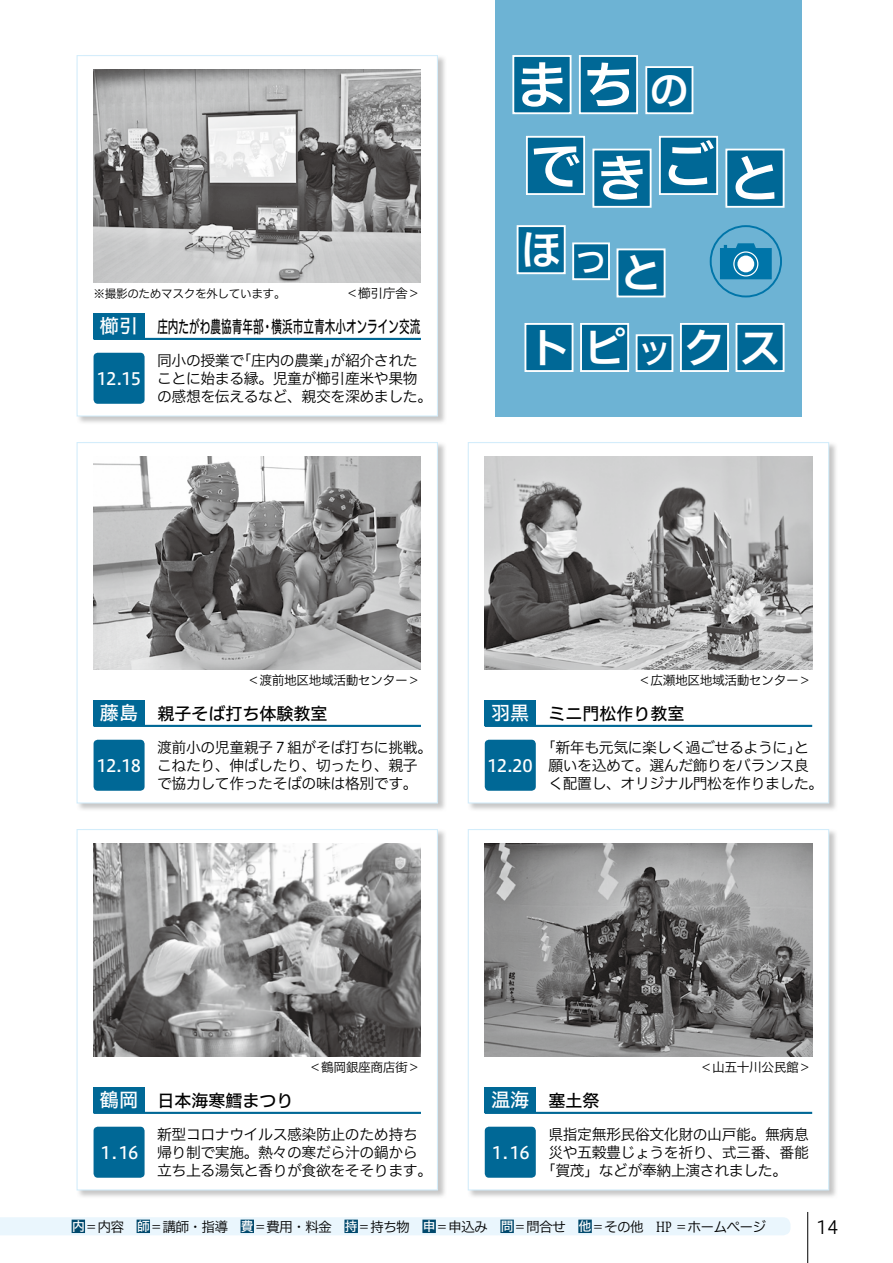
<style>
.page{position:relative;width:893px;height:1263px;background:#fff}
.page>*{position:absolute;margin:0;border:0;box-sizing:border-box;transform-origin:0 0}
.t1{font:50.85px "Hiragino UD Sans F Std N W6";color:#fff}
.t2{font:40.5px "Hiragino UD Sans F Std N W6";color:#fff}
.t3{font:39.75px "Hiragino UD Sans F Std N W6";color:#fff}
.t4{font:28.2px "Hiragino UD Sans F Std N W6";color:#fff}
.t5{font:19.2px "Hiragino UD Sans F Std W5";color:#fff}
.t6{font:18px "Hiragino UD Sans F Std N W3";color:#000}
.t7{font:16.95px "Hiragino UD Sans F Std N W5";color:#000;scale:.62 1}
.t8{font:16.95px "Hiragino UD Sans F Std W5";letter-spacing:-.06em;color:#fff}
.t9{font:16.95px "Hiragino UD Sans F Std W5";color:#000}
.t10{font:16.95px "Hiragino UD Sans F Std N W5";color:#000}
.t11{font:14.85px/18px "Hiragino UD Sans F Std N W3";letter-spacing:-.03em;color:#000}
.t12{font:13.8px "Hiragino UD Sans F Std N W3";letter-spacing:-.06em;color:#000}
.t13{font:12.75px "Hiragino UD Sans F Std N W3";letter-spacing:-.035em;color:#000}
.t14{font:11.7px "Hiragino UD Sans F Std N W3";letter-spacing:-.035em;color:#000}
.s1{font-family:"Hiragino UD Sans F Std W3"}
.s2{font-family:"Hiragino UD Sans F Std N W5";font-size:12.75px;color:#fff}
.s3{font-family:"Hiragino UD Serif Std N W4";color:#00496d}
.s4{font-family:"Hiragino UD Serif Std N W4"}
</style>
<div class="page">
<hr style="left:807px;top:1212px;width:1px;height:51px;background:#000">
<div style="left:468px;top:828px;width:370px;height:371px;background:#727171;opacity:.4"></div>
<div style="left:468px;top:829px;width:361px;height:361px;background:#fff;border:1px solid #d3edfb"></div>
<img style="left:485px;top:844px;width:327px;height:212px">
<div style="left:485px;top:1087px;width:51px;height:26px;background:#006896"></div>
<hr style="left:485px;top:1112px;width:327px;height:2px;background:#006896">
<div style="left:485px;top:1127px;width:51px;height:51px;background:#006896;border-radius:4px"></div>
<div style="left:76px;top:442px;width:371px;height:370px;background:#727171;opacity:.4"></div>
<div style="left:77px;top:442px;width:361px;height:361px;background:#fff;border:1px solid #d3edfb"></div>
<div style="left:94px;top:700px;width:51px;height:26px;background:#006896"></div>
<hr style="left:94px;top:725px;width:327px;height:2px;background:#006896">
<div style="left:94px;top:740px;width:51px;height:51px;background:#006896;border-radius:4px"></div>
<img style="left:94px;top:457px;width:327px;height:212px">
<div style="left:76px;top:55px;width:371px;height:370px;background:#727171;opacity:.4"></div>
<div style="left:77px;top:55px;width:361px;height:361px;background:#fff;border:1px solid #d3edfb"></div>
<div style="left:94px;top:313px;width:51px;height:26px;background:#006896"></div>
<hr style="left:94px;top:338px;width:327px;height:2px;background:#006896">
<div style="left:94px;top:353px;width:51px;height:51px;background:#006896;border-radius:4px"></div>
<img style="left:94px;top:70px;width:327px;height:213px">
<div style="left:495px;top:0;width:306px;height:416px;background:#6db3d4"></div>
<div style="left:527px;top:137px;width:57px;height:57px;background:#006896"></div>
<div style="left:526px;top:136px;width:59px;height:59px;border:2px solid #fff"></div>
<div style="left:593px;top:150px;width:58px;height:57px;background:#006896"></div>
<div style="left:592px;top:149px;width:60px;height:59px;border:2px solid #fff"></div>
<div style="left:660px;top:137px;width:57px;height:57px;background:#006896"></div>
<div style="left:659px;top:136px;width:59px;height:59px;border:2px solid #fff"></div>
<div style="left:726px;top:150px;width:58px;height:57px;background:#006896"></div>
<div style="left:725px;top:149px;width:59px;height:59px;border:2px solid #fff"></div>
<div style="left:513px;top:56px;width:58px;height:57px;background:#006896"></div>
<div style="left:512px;top:55px;width:59px;height:59px;border:2px solid #fff"></div>
<div style="left:580px;top:56px;width:57px;height:57px;background:#006896"></div>
<div style="left:579px;top:55px;width:59px;height:59px;border:2px solid #fff"></div>
<div style="left:646px;top:67px;width:46px;height:46px;background:#006896"></div>
<div style="left:645px;top:66px;width:48px;height:48px;border:2px solid #fff"></div>
<div style="left:525px;top:324px;width:48px;height:47px;background:#006896"></div>
<div style="left:524px;top:323px;width:49px;height:49px;border:2px solid #fff"></div>
<div style="left:581px;top:324px;width:47px;height:47px;background:#006896"></div>
<div style="left:580px;top:323px;width:49px;height:49px;border:2px solid #fff"></div>
<div style="left:637px;top:335px;width:35px;height:36px;background:#006896"></div>
<div style="left:636px;top:334px;width:37px;height:38px;border:2px solid #fff"></div>
<div style="left:681px;top:324px;width:47px;height:47px;background:#006896"></div>
<div style="left:680px;top:323px;width:49px;height:49px;border:2px solid #fff"></div>
<div style="left:736px;top:324px;width:48px;height:47px;background:#006896"></div>
<div style="left:735px;top:323px;width:49px;height:49px;border:2px solid #fff"></div>
<div style="left:573px;top:243px;width:36px;height:36px;background:#006896"></div>
<div style="left:572px;top:242px;width:38px;height:38px;border:2px solid #fff"></div>
<div style="left:518px;top:226px;width:47px;height:47px;background:#006896"></div>
<div style="left:517px;top:225px;width:49px;height:49px;border:2px solid #fff"></div>
<div style="left:617px;top:249px;width:48px;height:47px;background:#006896"></div>
<div style="left:616px;top:248px;width:49px;height:49px;border:2px solid #fff"></div>
<div style="left:710px;top:225px;width:72px;height:72px;border:2px solid #0075a9;border-radius:50%"></div>
<svg style="left:720px;top:243px;width:52px;height:36px;background:#1b83b2"></svg>
<div style="left:737px;top:256px;width:17px;height:16px;background:#fff;border-radius:50%"></div>
<div style="left:468px;top:442px;width:370px;height:370px;background:#727171;opacity:.4"></div>
<div style="left:468px;top:442px;width:361px;height:361px;background:#fff;border:1px solid #d3edfb"></div>
<img style="left:485px;top:457px;width:327px;height:212px">
<div style="left:485px;top:700px;width:51px;height:26px;background:#006896"></div>
<hr style="left:485px;top:725px;width:327px;height:2px;background:#006896">
<div style="left:485px;top:740px;width:51px;height:51px;background:#006896;border-radius:4px"></div>
<div style="left:76px;top:828px;width:371px;height:371px;background:#727171;opacity:.4"></div>
<div style="left:77px;top:829px;width:361px;height:361px;background:#fff;border:1px solid #d3edfb"></div>
<div style="left:94px;top:1087px;width:51px;height:26px;background:#006896"></div>
<hr style="left:94px;top:1112px;width:327px;height:2px;background:#006896">
<div style="left:94px;top:1127px;width:51px;height:51px;background:#006896;border-radius:4px"></div>
<img style="left:94px;top:844px;width:327px;height:212px">
<div style="left:0;top:1217px;width:790px;height:18px;background:#eaf6fd"></div>
<div style="left:72px;top:1219px;width:13px;height:14px;border:3px solid #00496d"></div>
<div style="left:137px;top:1219px;width:13px;height:14px;border:3px solid #00496d"></div>
<div style="left:241px;top:1219px;width:13px;height:14px;border:3px solid #00496d"></div>
<div style="left:344px;top:1219px;width:14px;height:14px;border:3px solid #00496d"></div>
<div style="left:422px;top:1219px;width:14px;height:14px;border:3px solid #00496d"></div>
<div style="left:500px;top:1219px;width:14px;height:14px;border:3px solid #00496d"></div>
<div style="left:578px;top:1219px;width:14px;height:14px;border:3px solid #00496d"></div>
<p class="t14" style="left:94px;top:284px;width:194px">※撮影のためマスクを外しています。</p>
<p class="t13" style="left:346px;top:284px;width:76px">＜<span class="s1">櫛</span>引庁舎&lt;</p>
<p class="t5" style="left:100px;top:312px;width:40px">櫛引</p>
<p class="t8" style="left:97px;top:365px;width:46px">12.15</p>
<p class="t7" style="left:157px;top:314px;width:426px">庄内たがわ農協青年部・横浜市立青木小オンライン交流</p>
<p class="t11" style="left:331px;top:350px;width:89px">が紹介された</p>
<p class="t11" style="left:236px;top:350px;width:103px">「庄内の農業」</p>
<p class="t11" style="left:157px;top:350px;width:277px">同小の授業で<br>ことに始まる縁。児童が<span class="s1">櫛</span>引産米や果物の感想を伝えるなど、親交を深めました。</p>
<h1 class="t1" style="left:517px;top:46px;width:119px">まち</h1>
<h3 class="t3" style="left:649px;top:60px;width:41px">の</h3>
<h1 class="t1" style="left:530px;top:127px;width:52px">で</h1>
<h1 class="t1" style="left:597px;top:139px;width:52px">き</h1>
<h1 class="t1" style="left:663px;top:127px;width:52px">ご</h1>
<h2 class="t2" style="left:521px;top:219px;width:42px">ほ</h2>
<h3 class="t4" style="left:577px;top:240px;width:30px">つ</h3>
<h2 class="t2" style="left:621px;top:242px;width:42px">と</h2>
<h1 class="t1" style="left:730px;top:139px;width:52px">と</h1>
<h2 class="t2" style="left:529px;top:317px;width:98px">トピ</h2>
<h3 class="t4" style="left:640px;top:332px;width:30px">ツ</h3>
<h2 class="t2" style="left:684px;top:317px;width:98px">クス</h2>
<p class="t5" style="left:100px;top:698px;width:40px">藤島</p>
<p class="t8" style="left:97px;top:752px;width:46px">12.18</p>
<p class="t13" style="left:247px;top:671px;width:175px">＜渡前地区地域活動センター&lt;</p>
<p class="t9" style="left:157px;top:701px;width:172px">親子そば打ち体験教室</p>
<p class="t11" style="left:157px;top:737px;width:277px">渡前小の児童親子７組がそば打ちに挑戦。こねたり、伸ばしたり、切ったり、親子で協力して作ったそばの味は格別です。</p>
<p class="t5" style="left:491px;top:698px;width:40px">羽黒</p>
<p class="t8" style="left:488px;top:752px;width:47px">12.20</p>
<p class="t13" style="left:638px;top:671px;width:175px">＜広瀬地区地域活動センター&lt;</p>
<p class="t9" style="left:549px;top:700px;width:138px">ミニ門松作り教室</p>
<p class="t11" style="left:548px;top:737px;width:277px;text-indent:-7px">「新年も元気に楽しく過ごせるようにと」願いを込めて。選んだ飾りをバランス良く配置し、オリジナル門松を作りました。</p>
<p class="t5" style="left:100px;top:1085px;width:40px">鶴岡</p>
<p class="t8" style="left:97px;top:1139px;width:42px">１.16</p>
<p class="t10" style="left:157px;top:1088px;width:138px">日本海寒鱈まつり</p>
<p class="t13" style="left:309px;top:1057px;width:113px">＜鶴岡銀座商店街&lt;</p>
<p class="t11" style="left:157px;top:1124px;width:277px">新型コロナウイルス感染防止のため持ち帰り制で実施。熱々の寒だら汁の鍋から立ち上る湯気と香りが食欲をそそります。</p>
<p class="t5" style="left:491px;top:1085px;width:40px">温海</p>
<p class="t8" style="left:489px;top:1139px;width:42px">１.16</p>
<p class="t9" style="left:549px;top:1087px;width:53px">塞土祭</p>
<p class="t13" style="left:700px;top:1057px;width:113px">＜山五十川公民館&lt;</p>
<p class="t11" style="left:548px;top:1124px;width:262px">県指定無形民俗文化財の山戸能。無病息</p>
<p class="t11" style="left:548px;top:1142px;width:262px">災や五穀豊じょうを祈り、式三番、番能</p>
<p class="t11" style="left:541px;top:1160px;width:248px">「賀茂」などが奉納上演されました。</p>
<p class="t12" style="left:137px;top:1216px;width:119px"><span class="s2">師</span>＝講師・指導　<span class="s3">■</span></p>
<p class="t12" style="left:72px;top:1216px;width:80px"><span class="s2">内</span>＝内容　<span class="s3">■</span></p>
<p class="t12" style="left:241px;top:1216px;width:119px"><span class="s2">費</span>＝費用・料金　<span class="s3">■</span></p>
<p class="t12" style="left:345px;top:1216px;width:67px"><span class="s2">持</span>＝持ち物</p>
<p class="t12" style="left:422px;top:1216px;width:67px"><span class="s2">申</span><span class="s3">■</span>＝申込み</p>
<p class="t12" style="left:579px;top:1216px;width:189px"><span class="s2">他</span>＝その他　<span class="s4">HP</span> ＝ホームページ</p>
<p class="t12" style="left:500px;top:1216px;width:93px"><span class="s2">問</span><span class="s3">■</span>＝問合せ　<span class="s3">■</span></p>
<p class="t6" style="left:816px;top:1213px;width:23px">14</p>
</div>
